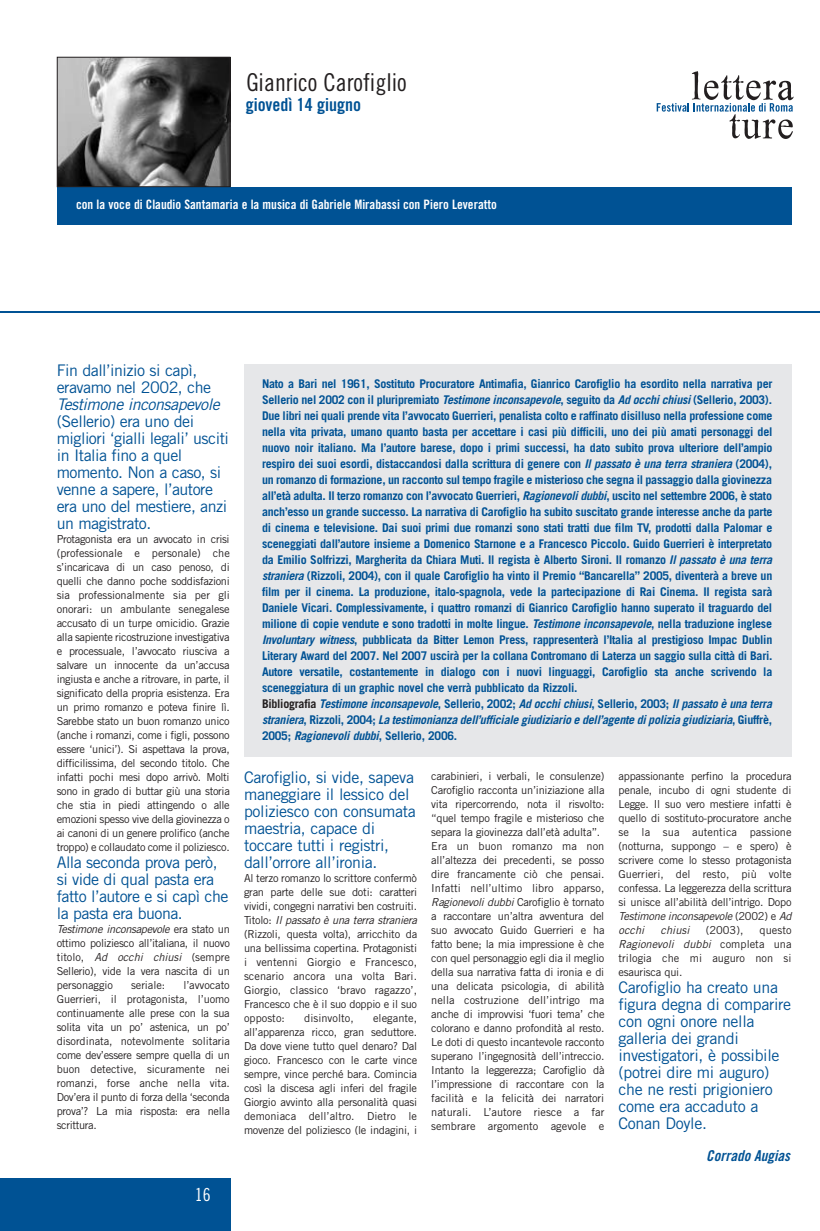
<style>
.page{position:relative;width:820px;height:1231px;background:#fff}
.page>*{position:absolute;margin:0;border:0;box-sizing:border-box;transform-origin:0 0}
.t1{font:24.6px "Trade Gothic Cond Eighteen";color:#231f20}
.t2{font:17.9px "Trade Gothic Bold Cond Twenty";color:#005294}
.t3{font:17.9px "Trade Gothic Cond Eighteen";color:#fff}
.t4{font:16px/17px "Trade Gothic";letter-spacing:-.02em;color:#005294}
.t5{font:italic 16px "Trade Gothic";letter-spacing:-.03em;color:#005294}
.t6{font:15px "Trade Gothic Bold Cond Twenty Obl";color:#005294}
.t7{font:13px "Trade Gothic Bold Cond Twenty";color:#fff}
.t8{font:700 12px/16px "Trade Gothic";letter-spacing:-.02em;color:#005294}
.t9{font:11px/14px "Trade Gothic";letter-spacing:-.02em;color:#231f20;text-align:justify}
.t10{font:11px "Trade Gothic";letter-spacing:.005em;color:#231f20}
.t11{font:italic 11px "Trade Gothic";letter-spacing:.005em;color:#231f20}
.s1{font-style:italic}
.s2{color:#231f20}
</style>
<div class="page">
<div style="left:0;top:1177px;width:230px;height:53px;background:#005294"></div>
<div style="left:57px;top:187px;width:734px;height:38px;background:#005294"></div>
<img style="left:59px;top:59px;width:169px;height:126px">
<div style="left:57px;top:57px;width:173px;height:130px;border:1px solid #231f20"></div>
<div style="left:244px;top:364px;width:547px;height:392px;background:#e6e7e9"></div>
<svg style="left:656px;top:71px;width:137px;height:68px"></svg>
<hr style="left:0;top:311px;width:819px;height:2px;background:#005294">
<h1 class="t1" style="left:246px;top:73px;width:162px">Gianrico Carofiglio</h1>
<h2 class="t2" style="left:245px;top:98px;width:117px">giovedì 14 giugno</h2>
<p class="t7" style="left:76px;top:199px;width:422px">con la voce di Claudio Santamaria e la musica di Gabriele Mirabassi con Piero Leveratto</p>
<h3 class="t4" style="left:57px;top:363px;width:156px">Fin dall’inizio si capì, eravamo nel 2002, che</h3>
<h3 class="t5" style="left:57px;top:398px;width:164px">Testimone inconsapevole</h3>
<h3 class="t4" style="left:57px;top:414px;width:174px">(Sellerio) era uno dei migliori ‘gialli legali’ usciti in Italia fino a quel momento. Non a caso, si venne a sapere, l’autore era uno del mestiere, anzi un magistrato.</h3>
<p class="t9" style="left:57px;top:532px;width:174px">Protagonista era un avvocato in crisi (professionale e personale) che s’incaricava di un caso penoso, di quelli che danno poche soddisfazioni sia professionalmente sia per gli onorari: un ambulante senegalese accusato di un turpe omicidio. Grazie alla sapiente ricostruzione investigativa e processuale, l’avvocato riusciva a salvare un innocente da un’accusa ingiusta e anche a ritrovare, in parte, il significato della propria esistenza. Era un primo romanzo e poteva finire lì.<br>Sarebbe stato un buon romanzo unico (anche i romanzi, come i figli, possono essere ‘unici’). Si aspettava la prova, difficilissima, del secondo titolo. Che infatti pochi mesi dopo arrivò. Molti sono in grado di buttar giù una storia che stia in piedi attingendo o alle emozioni spesso vive della giovinezza o ai canoni di un genere prolifico (anche troppo) e collaudato come il poliziesco.</p>
<h3 class="t4" style="left:57px;top:855px;width:173px">Alla seconda prova però, si vide di qual pasta era fatto l’autore e si capì che la pasta era buona.</h3>
<p class="t9" style="left:57px;top:922px;width:174px"><span class="s1">Testimone inconsapevole</span> era stato un ottimo poliziesco all’italiana, il nuovo titolo, <span class="s1">Ad occhi chiusi</span> (sempre Sellerio), vide la vera nascita di un personaggio</p>
<p class="t9" style="left:131px;top:978px;width:36px">seriale:</p>
<p class="t9" style="left:57px;top:978px;width:174px;text-indent:126px">l’avvocato Guerrieri, il protagonista, l’uomo continuamente alle prese con la sua solita vita un po’ astenica, un po’ disordinata, notevolmente solitaria come dev’essere sempre quella di un buon detective, sicuramente nei romanzi, forse anche nella vita.<br>Dov’era il punto di forza della ‘seconda prova’? La mia risposta: era nella scrittura.</p>
<h2 class="t3" style="left:195px;top:1187px;width:17px">16</h2>
<p class="t8" style="left:262px;top:377px;width:512px">Nato a Bari nel 1961, Sostituto Procuratore Antimafia, Gianrico Carofiglio ha esordito nella narrativa per Sellerio nel 2002 con il pluripremiato <span class="s1">Testimone inconsapevole</span>, seguito da <span class="s1">Ad occhi chiusi</span> (Sellerio, 2003).<br>Due libri nei quali prende vita l’avvocato Guerrieri, penalista colto e raffinato disilluso nella professione come nella vita privata, umano quanto basta per accettare i casi più difficili, uno dei più amati personaggi del nuovo noir italiano. Ma l’autore barese, dopo i primi successi, ha dato subito prova ulteriore dell’ampio respiro dei suoi esordi, distaccandosi dalla scrittura di genere con <span class="s1">Il passato è una terra straniera</span> (2004), un romanzo di formazione, un racconto sul tempo fragile e misterioso che segna il passaggio dalla giovinezza all’età adulta. Il terzo romanzo con l’avvocato Guerrieri, <span class="s1">Ragionevoli dubbi</span>, uscito nel settembre 2006, è stato anch’esso un grande successo. La narrativa di Carofiglio ha subito suscitato grande interesse anche da parte di cinema e televisione. Dai suoi primi due romanzi sono stati tratti due film TV, prodotti dalla Palomar e sceneggiati dall’autore insieme a Domenico Starnone e a Francesco Piccolo. Guido Guerrieri è interpretato da Emilio Solfrizzi, Margherita da Chiara Muti. Il regista è Alberto Sironi. Il romanzo <span class="s1">Il passato è una terra straniera</span> (Rizzoli, 2004), con il quale Carofiglio ha vinto il Premio “Bancarella” 2005, diventerà a breve un film per il cinema. La produzione, italo-spagnola, vede la partecipazione di Rai Cinema. Il regista sarà Daniele Vicari. Complessivamente, i quattro romanzi di Gianrico Carofiglio hanno superato il traguardo del milione di copie vendute e sono tradotti in molte lingue. <span class="s1">Testimone inconsapevole</span>, nella traduzione inglese <span class="s1">Involuntary witness</span>, pubblicata da Bitter Lemon Press, rappresenterà l’Italia al prestigioso Impac Dublin Literary Award del 2007. Nel 2007 uscirà per la collana Contromano di Laterza un saggio sulla città di Bari.<br>Autore versatile, costantemente in dialogo con i nuovi linguaggi, Carofiglio sta anche scrivendo la sceneggiatura di un graphic novel che verrà pubblicato da Rizzoli.<br><span class="s2">Bibliografia</span> <span class="s1">Testimone inconsapevole</span>, Sellerio, 2002; <span class="s1">Ad occhi chiusi</span>, Sellerio, 2003; <span class="s1">Il passato è una terra straniera</span>, Rizzoli, 2004; <span class="s1">La testimonianza dell’ufficiale giudiziario e dell’agente di polizia giudiziaria</span>, Giuffrè, 2005; <span class="s1">Ragionevoli dubbi</span>, Sellerio, 2006.</p>
<h3 class="t4" style="left:244px;top:770px;width:173px">Carofiglio, si vide, sapeva maneggiare il lessico del poliziesco con consumata maestria, capace di toccare tutti i registri, dall’orrore all’ironia.</h3>
<p class="t9" style="left:244px;top:872px;width:175px">Al terzo romanzo lo scrittore confermò gran parte delle sue doti: caratteri vividi, congegni narrativi ben costruiti.<br>Titolo: <span class="s1">Il passato è una terra straniera </span>(Rizzoli, questa volta), arricchito da una bellissima copertina. Protagonisti i ventenni Giorgio e Francesco, scenario ancora una volta Bari.<br>Giorgio, classico ‘bravo ragazzo’, Francesco che è il suo doppio e il suo opposto:</p>
<p class="t10" style="left:304px;top:1014px;width:51px">disinvolto,</p>
<p class="t9" style="left:244px;top:1012px;width:175px;text-indent:129px">elegante, all’apparenza ricco, gran seduttore.<br>Da dove viene tutto quel denaro? Dal gioco. Francesco con le carte vince sempre, vince perché bara. Comincia così la discesa agli inferi del fragile Giorgio avvinto alla personalità quasi demoniaca dell’altro. Dietro le movenze del poliziesco (le indagini, i</p>
<p class="t9" style="left:431px;top:769px;width:175px;text-align:left">carabinieri, i verbali, le consulenze)<br>Carofiglio racconta un’iniziazione alla vita ripercorrendo, nota il risvolto: “quel tempo fragile e misterioso che separa la giovinezza dall’età adulta”.<br>Era un buon romanzo ma non all’altezza dei precedenti, se posso dire francamente ciò che pensai.<br>Infatti nell’ultimo libro apparso, <span class="s1">Ragionevoli dubbi</span> Carofiglio è tornato a raccontare un’altra avventura del suo avvocato Guido Guerrieri e ha fatto bene; la mia impressione è che con quel personaggio egli dia il meglio della sua narrativa fatta di ironia e di una delicata psicologia, di abilità nella costruzione dell’intrigo ma anche di improvvisi ‘fuori tema’ che colorano e danno profondità al resto.<br>Le doti di questo incantevole racconto superano l’ingegnosità dell’intreccio.<br>Intanto la leggerezza; Carofiglio dà l’impressione di raccontare con la facilità e la felicità dei narratori naturali. L’autore riesce a far sembrare argomento agevole e</p>
<p class="t9" style="left:618px;top:769px;width:174px">appassionante perfino la procedura penale, incubo di ogni studente di Legge. Il suo vero mestiere infatti è quello di sostituto-procuratore anche se la sua autentica passione (notturna, suppongo – e spero) è scrivere come lo stesso protagonista Guerrieri, del resto, più volte confessa. La leggerezza della scrittura si unisce all’abilità dell’intrigo. Dopo <span class="s1">Testimone inconsapevole</span> (2002) e <span class="s1">Ad occhi</span></p>
<p class="t11" style="left:660px;top:925px;width:30px">chiusi</p>
<p class="t9" style="left:705px;top:923px;width:39px">(2003),</p>
<p class="t9" style="left:618px;top:923px;width:174px;text-indent:141px">questo <span class="s1">Ragionevoli dubbi</span> completa una trilogia che mi auguro non si esaurisca qui.</p>
<h3 class="t4" style="left:618px;top:979px;width:174px">Carofiglio ha creato una figura degna di comparire con ogni onore nella galleria dei grandi investigatori, è possibile (potrei dire mi auguro) che ne resti prigioniero come era accaduto a<br>Conan Doyle.</h3>
<h3 class="t6" style="left:706px;top:1149px;width:85px">Corrado Augias</h3>
</div>
